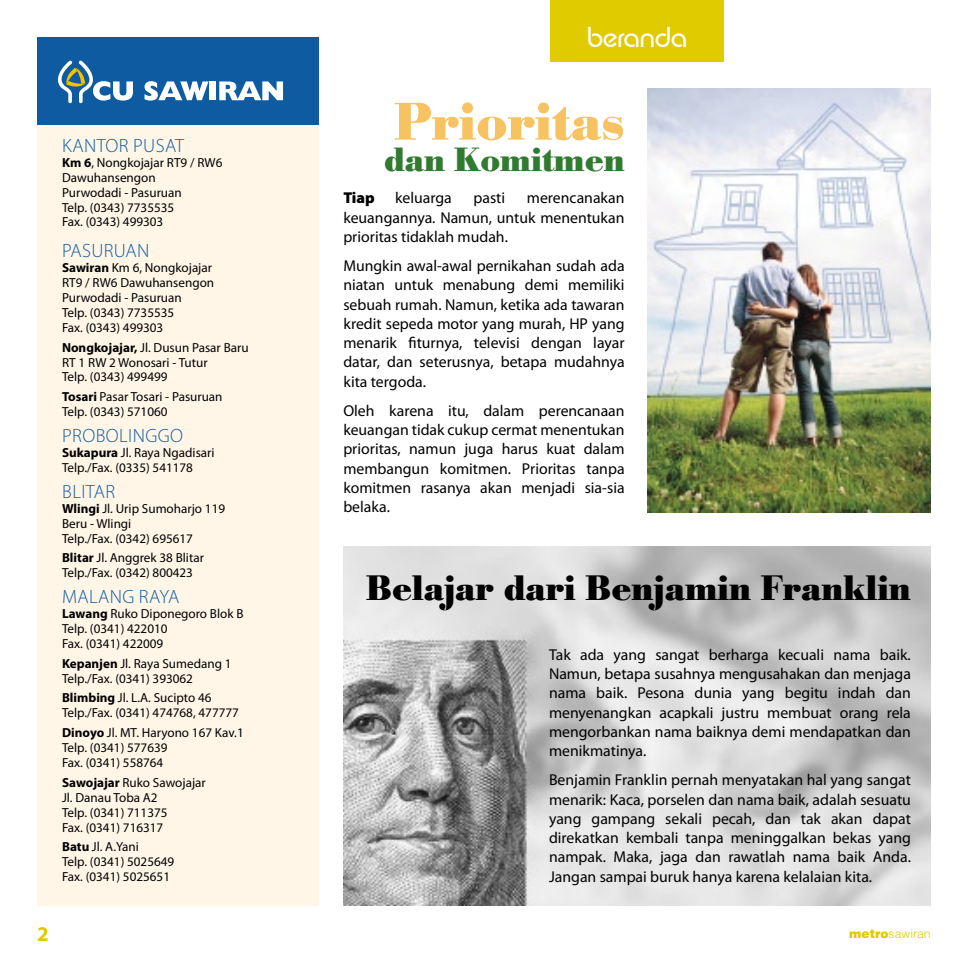
<style>
.page{position:relative;width:968px;height:968px;background:#fff}
.page>*{position:absolute;margin:0;border:0;box-sizing:border-box;transform-origin:0 0}
.t1{font:52.5px "Poster";color:#f6c262}
.t2{font:35px "Poster";color:#000}
.t3{font:33.25px "Poster";color:#317b30}
.t4{font:28px "Brian Becker";color:#fff}
.t5{font:300 19.25px "Myriad Pro";letter-spacing:.02em;color:#0e5ba1}
.t6{font:15.75px/19.2px "Myriad Pro";color:#000;text-align:justify}
.t7{font:900 15.75px "Myriad Pro";color:#000}
.t8{font:13.12px/14.9px "Myriad Pro";color:#000}
.t9{font:300 12.25px "Helvetica LT Std";color:#e0ca00}
.s1{font-weight:700}
.s2{font-weight:900}
</style>
<div class="page">
<img style="left:343px;top:546px;width:587px;height:359px">
<div style="left:37px;top:37px;width:281px;height:868px;background:#fff6e8"></div>
<div style="left:37px;top:37px;width:281px;height:88px;background:#0e5ba1"></div>
<svg style="left:144px;top:81px;width:64px;height:19px"></svg>
<div style="left:209px;top:81px;width:7px;height:19px;background:#fff"></div>
<svg style="left:219px;top:81px;width:64px;height:19px"></svg>
<svg style="left:57px;top:60px;width:76px;height:44px"></svg>
<img style="left:647px;top:88px;width:283px;height:424px">
<div style="left:550px;top:0;width:173px;height:62px;background:#e0ca00"></div>
<p class="t5" style="left:62px;top:134px;width:123px">KANTOR PUSAT</p>
<p class="t8" style="left:62px;top:155px;width:162px"><span class="s1">Km 6</span>, Nongkojajar RT9 / RW6<br>Dawuhansengon<br>Purwodadi - Pasuruan<br>Telp. (0343) 7735535<br>Fax. (0343) 499303</p>
<p class="t5" style="left:62px;top:239px;width:89px">PASURUAN</p>
<p class="t8" style="left:62px;top:260px;width:154px"><span class="s1">Sawiran</span> Km 6, Nongkojajar<br>RT9 / RW6 Dawuhansengon<br>Purwodadi - Pasuruan<br>Telp. (0343) 7735535<br>Fax. (0343) 499303</p>
<p class="t8" style="left:62px;top:339px;width:188px"><span class="s1">Nongkojajar,</span> Jl. Dusun Pasar Baru<br>RT 1 RW 2 Wonosari - Tutur<br>Telp. (0343) 499499</p>
<p class="t8" style="left:62px;top:389px;width:162px"><span class="s1">Tosari</span> Pasar Tosari - Pasuruan<br>Telp. (0343) 571060</p>
<p class="t5" style="left:62px;top:424px;width:122px">PROBOLINGGO</p>
<p class="t8" style="left:62px;top:445px;width:154px"><span class="s1">Sukapura</span> Jl. Raya Ngadisari<br>Telp./Fax. (0335) 541178</p>
<p class="t5" style="left:62px;top:480px;width:54px">BLITAR</p>
<p class="t8" style="left:62px;top:500px;width:164px"><span class="s1">Wlingi</span> Jl. Urip Sumoharjo 119<br>Beru - Wlingi<br>Telp./Fax. (0342) 695617</p>
<p class="t8" style="left:62px;top:550px;width:143px"><span class="s1">Blitar</span> Jl. Anggrek 38 Blitar<br>Telp./Fax. (0342) 800423</p>
<p class="t5" style="left:62px;top:585px;width:118px">MALANG RAYA</p>
<p class="t8" style="left:62px;top:606px;width:183px"><span class="s1">Lawang</span> Ruko Diponegoro Blok B<br>Telp. (0341) 422010<br>Fax. (0341) 422009</p>
<p class="t8" style="left:62px;top:655px;width:171px"><span class="s1">Kepanjen</span> Jl. Raya Sumedang 1<br>Telp./Fax. (0341) 393062</p>
<p class="t8" style="left:62px;top:690px;width:178px"><span class="s1">Blimbing</span> Jl. L.A. Sucipto 46<br>Telp./Fax. (0341) 474768, 477777</p>
<p class="t8" style="left:62px;top:725px;width:183px"><span class="s1">Dinoyo</span> Jl. MT. Haryono 167 Kav.1<br>Telp. (0341) 577639<br>Fax. (0341) 558764</p>
<p class="t8" style="left:62px;top:774px;width:145px"><span class="s1">Sawojajar</span> Ruko Sawojajar<br>Jl. Danau Toba A2<br>Telp. (0341) 711375<br>Fax. (0341) 716317</p>
<p class="t8" style="left:62px;top:839px;width:114px"><span class="s1">Batu</span> Jl. A.Yani<br>Telp. (0341) 5025649<br>Fax. (0341) 5025651</p>
<h3 class="t4" style="left:587px;top:21px;width:101px">beranda</h3>
<h1 class="t1" style="left:394px;top:90px;width:232px">Prioritas</h1>
<h3 class="t3" style="left:384px;top:140px;width:242px">dan Komitmen</h3>
<p class="t7" style="left:343px;top:187px;width:33px">Tiap</p>
<p class="t6" style="left:395px;top:188px;width:58px">keluarga</p>
<p class="t6" style="left:473px;top:188px;width:33px">pasti</p>
<p class="t6" style="left:343px;top:188px;width:283px;text-indent:183px">merencanakan keuangannya. Namun, untuk menentukan prioritas tidaklah mudah.</p>
<p class="t6" style="left:343px;top:256px;width:283px">Mungkin awal-awal pernikahan sudah ada niatan untuk menabung demi memiliki sebuah rumah. Namun, ketika ada tawaran kredit sepeda motor yang murah, HP yang menarik fiturnya, televisi dengan layar datar, dan seterusnya, betapa mudahnya kita tergoda.</p>
<p class="t6" style="left:343px;top:400px;width:283px">Oleh karena itu, dalam perencanaan keuangan tidak cukup cermat menentukan prioritas, namun juga harus kuat dalam membangun komitmen. Prioritas tanpa komitmen rasanya akan menjadi sia-sia belaka.</p>
<h2 class="t2" style="left:366px;top:566px;width:546px">Belajar dari Benjamin Franklin</h2>
<p class="t6" style="left:549px;top:644px;width:363px">Tak ada yang sangat berharga kecuali nama baik.<br>Namun, betapa susahnya mengusahakan dan menjaga nama baik. Pesona dunia yang begitu indah dan menyenangkan acapkali justru membuat orang rela mengorbankan nama baiknya demi mendapatkan dan menikmatinya.</p>
<p class="t6" style="left:549px;top:770px;width:363px">Benjamin Franklin pernah menyatakan hal yang sangat menarik: Kaca, porselen dan nama baik, adalah sesuatu yang gampang sekali pecah, dan tak akan dapat direkatkan kembali tanpa meninggalkan bekas yang nampak. Maka, jaga dan rawatlah nama baik Anda.<br>Jangan sampai buruk hanya karena kelalaian kita.</p>
<p class="t9" style="left:849px;top:925px;width:83px"><span class="s2">metro</span>sawiran</p>
</div>
